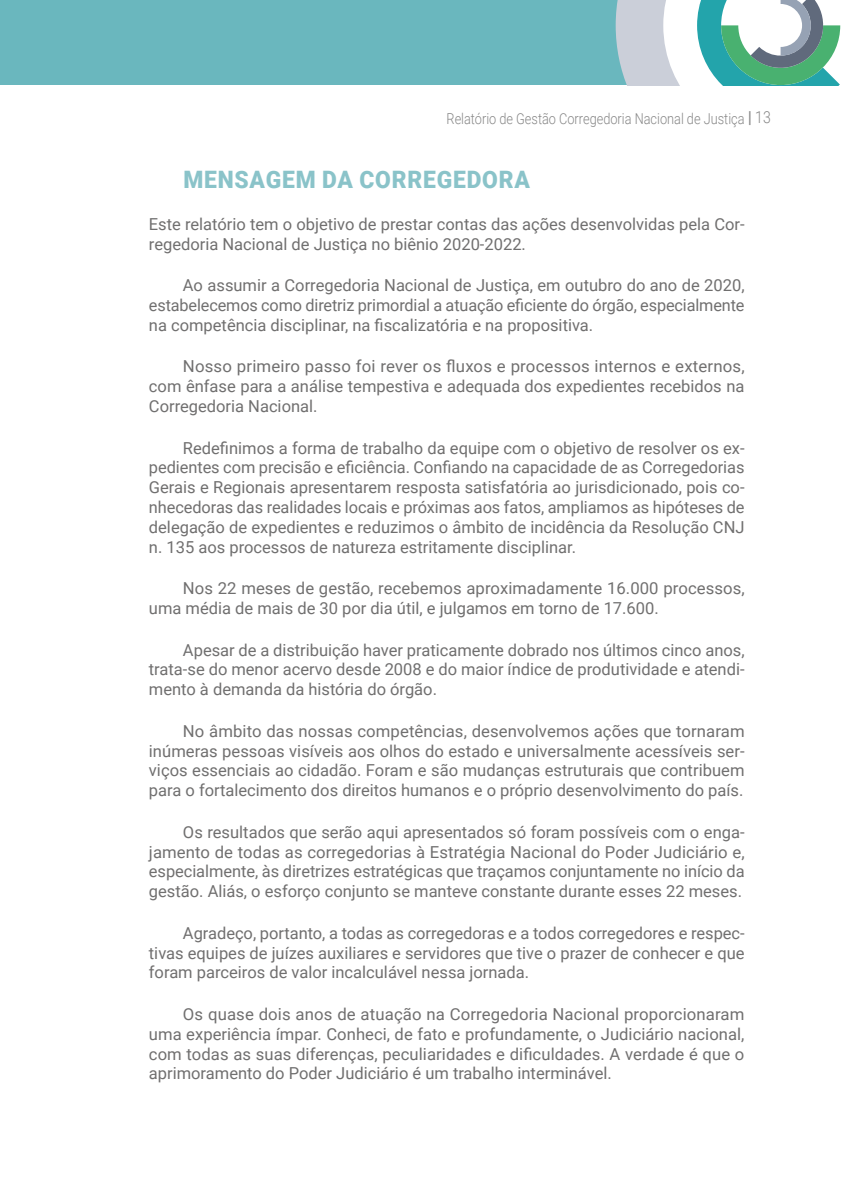
<style>
.page{position:relative;width:851px;height:1191px;background:#fff}
.page>*{position:absolute;margin:0;border:0;box-sizing:border-box;transform-origin:0 0}
.t1{font:900 24px "Roboto";letter-spacing:.035em;color:#8ac3c9;scale:.95 1}
.t2{font:16.5px/19.8px "Roboto";color:#706f6f;text-align:justify}
.t3{font:300 15px "Roboto";color:#878787;scale:.85 1}
.s1{font-weight:900;font-size:16.5px}
.s2{font-size:16.5px}
</style>
<div class="page">
<div style="left:0;top:0;width:633px;height:85px;background:#6ab7be"></div>
<svg style="left:615px;top:0;width:225px;height:85px"></svg>
<p class="t3" style="left:446px;top:108px;width:383px">Relatório de Gestão Corregedoria Nacional de Justiça <span class="s1">|</span> <span class="s2">13</span></p>
<h1 class="t1" style="left:183px;top:163px;width:366px">MENSAGEM DA CORREGEDORA</h1>
<p class="t2" style="left:149px;top:213px;width:597px">Este relatório tem o objetivo de prestar contas das ações desenvolvidas pela Cor&shy;regedoria Nacional de Justiça no biênio 2020-2022.</p>
<p class="t2" style="left:149px;top:275px;width:597px;text-indent:34px">Ao assumir a Corregedoria Nacional de Justiça, em outubro do ano de 2020, estabelecemos como diretriz primordial a atuação eficiente do órgão, especialmente na competência disciplinar, na fiscalizatória e na propositiva.</p>
<p class="t2" style="left:149px;top:356px;width:597px;text-indent:34px">Nosso primeiro passo foi rever os fluxos e processos internos e externos, com ênfase para a análise tempestiva e adequada dos expedientes recebidos na Corregedoria Nacional.</p>
<p class="t2" style="left:149px;top:437px;width:597px;text-indent:34px">Redefinimos a forma de trabalho da equipe com o objetivo de resolver os ex&shy;pedientes com precisão e eficiência. Confiando na capacidade de as Corregedorias Gerais e Regionais apresentarem resposta satisfatória ao jurisdicionado, pois co&shy;nhecedoras das realidades locais e próximas aos fatos, ampliamos as hipóteses de delegação de expedientes e reduzimos o âmbito de incidência da Resolução CNJ n. 135 aos processos de natureza estritamente disciplinar.</p>
<p class="t2" style="left:149px;top:578px;width:597px;text-indent:34px">Nos 22 meses de gestão, recebemos aproximadamente 16.000 processos, uma média de mais de 30 por dia útil, e julgamos em torno de 17.600.</p>
<p class="t2" style="left:149px;top:639px;width:597px;text-indent:34px">Apesar de a distribuição haver praticamente dobrado nos últimos cinco anos, trata-se do menor acervo desde 2008 e do maior índice de produtividade e atendi&shy;mento à demanda da história do órgão.</p>
<p class="t2" style="left:149px;top:720px;width:597px;text-indent:34px">No âmbito das nossas competências, desenvolvemos ações que tornaram inúmeras pessoas visíveis aos olhos do estado e universalmente acessíveis ser&shy;viços essenciais ao cidadão. Foram e são mudanças estruturais que contribuem para o fortalecimento dos direitos humanos e o próprio desenvolvimento do país.</p>
<p class="t2" style="left:149px;top:821px;width:597px;text-indent:34px">Os resultados que serão aqui apresentados só foram possíveis com o enga&shy;jamento de todas as corregedorias à Estratégia Nacional do Poder Judiciário e, especialmente, às diretrizes estratégicas que traçamos conjuntamente no início da gestão. Aliás, o esforço conjunto se manteve constante durante esses 22 meses.</p>
<p class="t2" style="left:149px;top:922px;width:597px;text-indent:34px">Agradeço, portanto, a todas as corregedoras e a todos corregedores e respec&shy;tivas equipes de juízes auxiliares e servidores que tive o prazer de conhecer e que foram parceiros de valor incalculável nessa jornada.</p>
<p class="t2" style="left:149px;top:1003px;width:597px;text-indent:34px">Os quase dois anos de atuação na Corregedoria Nacional proporcionaram uma experiência ímpar. Conheci, de fato e profundamente, o Judiciário nacional, com todas as suas diferenças, peculiaridades e dificuldades. A verdade é que o aprimoramento do Poder Judiciário é um trabalho interminável.</p>
</div>
